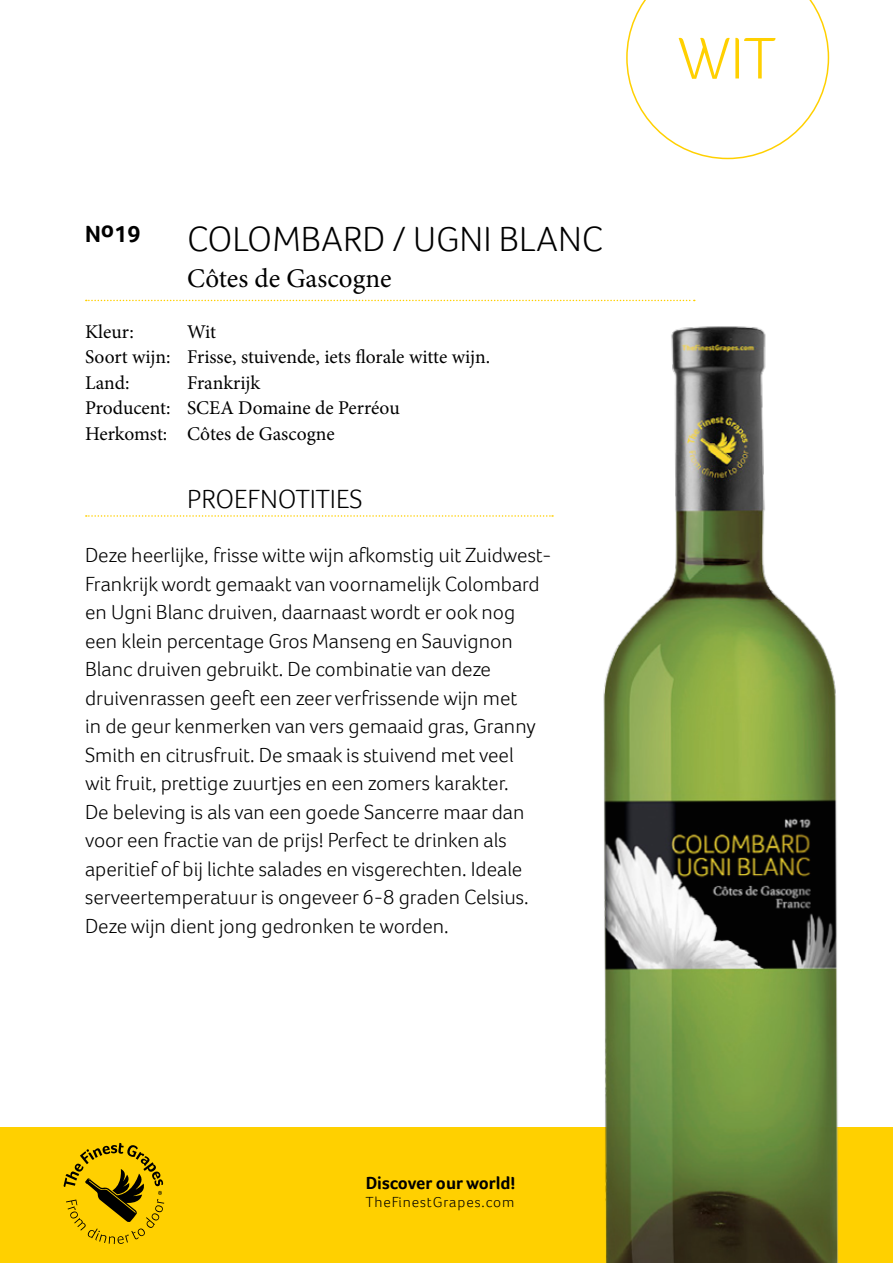
<style>
.page{position:relative;width:893px;height:1263px;background:#fff}
.page>*{position:absolute;margin:0;border:0;box-sizing:border-box;transform-origin:0 0}
.t1{font:300 60.6px "Foco Corp";color:#ffd000}
.t2{font:300 36px "Foco Corp";color:#000}
.t3{font:27px "Minion Pro";color:#000}
.t4{font:300 27px "Foco Corp";color:#000}
.t5{font:700 24px "Foco Corp";color:#000}
.t6{font:300 21px/28.5px "Foco Corp";color:#000}
.t7{font:19.5px/25.5px "Minion Pro";color:#000}
.t8{font:700 18px "Foco Corp";color:#000}
.t9{font:300 15px "Foco Corp";letter-spacing:.06em;color:#000}
</style>
<div class="page">
<div style="left:0;top:1127px;width:893px;height:136px;background:#ffd000"></div>
<svg style="left:626px;top:0;width:203px;height:159px"></svg>
<svg style="left:64px;top:1143px;width:100px;height:101px"></svg>
<svg style="left:86px;top:515px;width:448px;height:2px"></svg>
<svg style="left:86px;top:300px;width:448px;height:1px"></svg>
<img style="left:534px;top:299px;width:305px;height:964px">
<p class="t5" style="left:85px;top:220px;width:57px">No19</p>
<h2 class="t2" style="left:187px;top:218px;width:413px">Colombard / Ugni blanc</h2>
<p class="t3" style="left:187px;top:260px;width:206px">Côtes de Gascogne</p>
<p class="t7" style="left:85px;top:319px;width:51px">Kleur:</p>
<p class="t7" style="left:85px;top:319px;width:407px;text-indent:102px">Wit<br>Soort wijn: Frisse, stuivende, iets florale witte wijn.<br>Land:</p>
<p class="t7" style="left:85px;top:370px;width:316px;text-indent:102px">Frankrijk<br>Producent: SCEA Domaine de Perréou<br>Herkomst: Côtes de Gascogne</p>
<p class="t4" style="left:187px;top:484px;width:177px">Proefnotities</p>
<p class="t6" style="left:85px;top:541px;width:468px">Deze heerlijke, frisse witte wijn afkomstig uit Zuidwest-Frankrijk wordt gemaakt van voornamelijk Colombard en Ugni Blanc druiven, daarnaast wordt er ook nog een klein percentage Gros Manseng en Sauvignon Blanc druiven gebruikt. De combinatie van deze druivenrassen geeft een zeer verfrissende wijn met<br>in de geur kenmerken van vers gemaaid gras, Granny Smith en citrusfruit. De smaak is stuivend met veel<br>wit fruit, prettige zuurtjes en een zomers karakter.<br>De beleving is als van een goede Sancerre maar dan voor een fractie van de prijs! Perfect te drinken als aperitief of bij lichte salades en visgerechten. I deale serveertemperatuur is ongeveer 6-8 graden Celsius.<br>Deze wijn dient jong gedronken te worden.</p>
<h1 class="t1" style="left:678px;top:23px;width:74px">WIT</h1>
<p class="t8" style="left:366px;top:1173px;width:151px">Discover our world!</p>
<p class="t9" style="left:366px;top:1194px;width:150px">TheFinestGrapes.com</p>
</div>
